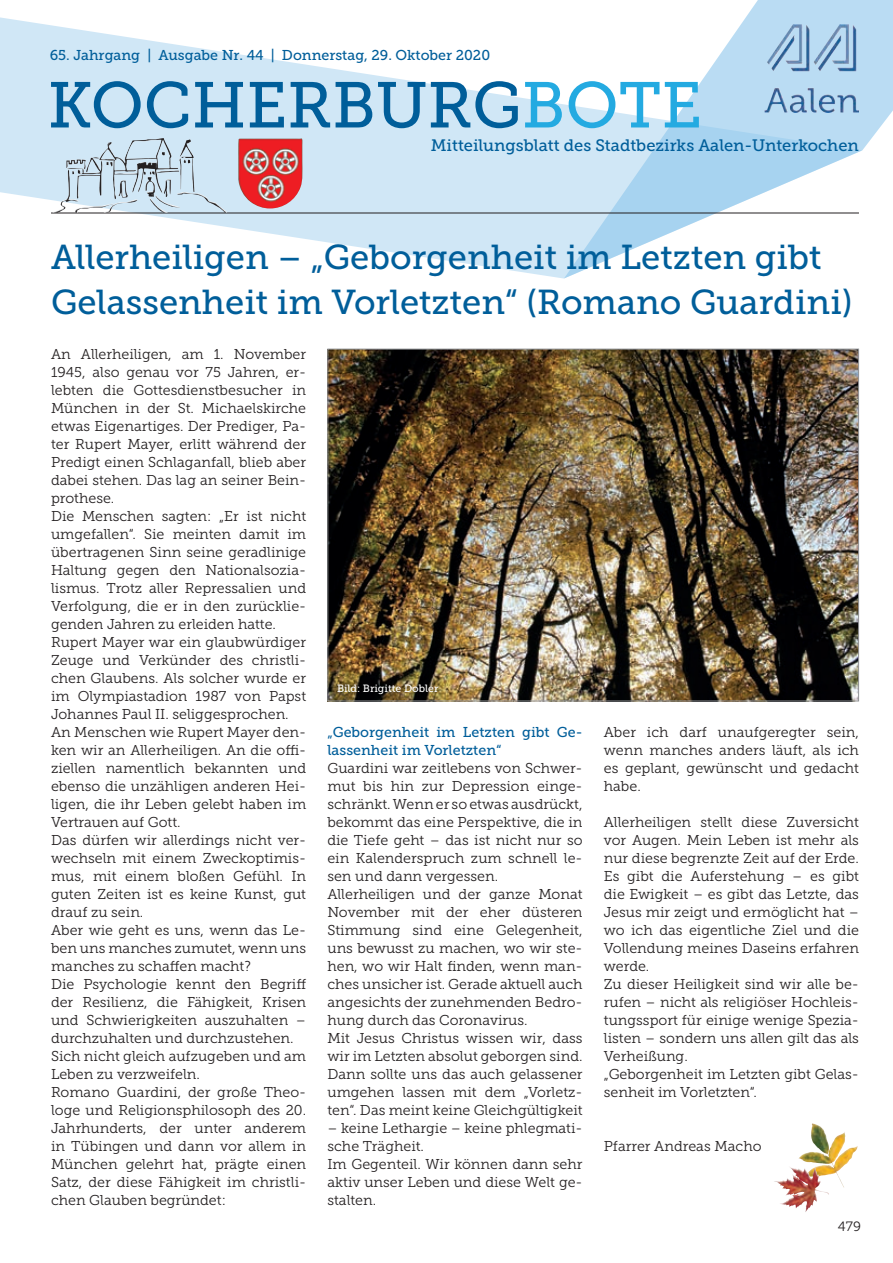
<style>
.page{position:relative;width:893px;height:1263px;background:#fff}
.page>*{position:absolute;margin:0;border:0;box-sizing:border-box;transform-origin:0 0}
.t1{font:64.5px "Museo Slab 500";color:#005e9a}
.t2{font:34.5px/45px "Museo Slab 500";color:#005e9a}
.t3{font:16.5px "Museo Slab 500";color:#005e9a}
.t4{font:14.25px/18px "Museo Slab 300";color:#231f20}
.t5{font:14.25px/18px "Museo Slab 500";color:#005e9a}
.t6{font:13.5px "Museo Slab 300";color:#231f20}
.t7{font:10.5px "Museo Slab 500";color:#fff}
.s1{color:#24aae1}
</style>
<div class="page">
<svg style="left:0;top:17px;width:564px;height:262px;fill:#d0e7f6"></svg>
<svg style="left:564px;top:0;width:329px;height:279px"></svg>
<img style="left:831px;top:24px;width:25px;height:47px">
<hr style="left:51px;top:213px;width:808px;height:1px;background:#231f20">
<img style="left:238px;top:138px;width:65px;height:70px">
<img style="left:99px;top:138px;width:87px;height:61px">
<img style="left:329px;top:351px;width:528px;height:348px">
<img style="left:811px;top:1124px;width:18px;height:33px">
<img style="left:790px;top:1167px;width:25px;height:12px">
<p class="t5" style="left:50px;top:46px;width:442px">65. Jahrgang | Ausgabe Nr. 44 | Donnerstag, 29. Oktober 2020</p>
<h1 class="t1" style="left:48px;top:69px;width:656px">KOCHERBURG<span class="s1">BOTE</span></h1>
<p class="t3" style="left:431px;top:136px;width:430px">Mitteilungsblatt des Stadtbezirks Aalen-Unterkochen</p>
<h2 class="t2" style="left:51px;top:235px;width:803px">Allerheiligen – „Geborgenheit im Letzten gibt<br>Gelassenheit im Vorletzten“ (Romano Guardini)</h2>
<p class="t4" style="left:51px;top:345px;width:257px">An Allerheiligen, am 1. November 1945, also genau vor 75 Jahren, er&shy;lebten die Gottesdienstbesucher in München in der St. Michaelskirche etwas Eigenartiges. Der Prediger, Pa&shy;ter Rupert Mayer, erlitt während der Predigt einen Schlaganfall, blieb aber dabei stehen. Das lag an seiner Bein&shy;prothese.<br>Die Menschen sagten: „Er ist nicht umgefallen“. Sie meinten damit im übertragenen Sinn seine geradlinige Haltung gegen den Nationalsozia&shy;lismus. Trotz aller Repressalien und Verfolgung, die er in den zurücklie&shy;genden Jahren zu erleiden hatte.<br>Rupert Mayer war ein glaubwürdiger Zeuge und Verkünder des christli&shy;chen Glaubens. Als solcher wurde er im Olympiastadion 1987 von Papst Johannes Paul II. seliggesprochen.<br>An Menschen wie Rupert Mayer den&shy;ken wir an Allerheiligen. An die offi&shy;ziellen namentlich bekannten und ebenso die unzähligen anderen Hei&shy;ligen, die ihr Leben gelebt haben im Vertrauen auf Gott.<br>Das dürfen wir allerdings nicht ver&shy;wechseln mit einem Zweckoptimis&shy;mus, mit einem bloßen Gefühl. In guten Zeiten ist es keine Kunst, gut drauf zu sein.<br>Aber wie geht es uns, wenn das Le&shy;ben uns manches zumutet, wenn uns manches zu schaffen macht?<br>Die Psychologie kennt den Begriff der Resilienz, die Fähigkeit, Krisen und Schwierigkeiten auszuhalten – durchzuhalten und durchzustehen.<br>Sich nicht gleich aufzugeben und am Leben zu verzweifeln.<br>Romano Guardini, der große Theo&shy;loge und Religionsphilosoph des 20.<br>Jahrhunderts, der unter anderem in Tübingen und dann vor allem in München gelehrt hat, prägte einen Satz, der diese Fähigkeit im christli&shy;chen Glauben begründet:</p>
<p class="t7" style="left:337px;top:683px;width:103px">Bild: Brigitte Dobler</p>
<p class="t5" style="left:327px;top:723px;width:257px">„Geborgenheit im Letzten gibt Ge&shy;lassenheit im Vorletzten“</p>
<p class="t4" style="left:327px;top:759px;width:257px">Guardini war zeitlebens von Schwer&shy;mut bis hin zur Depression einge&shy;schränkt. Wenn er so etwas ausdrückt, bekommt das eine Perspektive, die in die Tiefe geht – das ist nicht nur so ein Kalenderspruch zum schnell le&shy;sen und dann vergessen.<br>Allerheiligen und der ganze Monat November mit der eher düsteren Stimmung sind eine Gelegenheit, uns bewusst zu machen, wo wir ste&shy;hen, wo wir Halt finden, wenn man&shy;ches unsicher ist. Gerade aktuell auch angesichts der zunehmenden Bedro&shy;hung durch das Coronavirus.<br>Mit Jesus Christus wissen wir, dass wir im Letzten absolut geborgen sind.<br>Dann sollte uns das auch gelassener umgehen lassen mit dem „Vorletz&shy;ten“. Das meint keine Gleichgültigkeit</p>
<p class="t4" style="left:327px;top:1119px;width:257px">– keine Lethargie – keine phlegmati&shy;sche Trägheit.<br>Im Gegenteil. Wir können dann sehr aktiv unser Leben und diese Welt ge&shy;stalten.</p>
<p class="t4" style="left:604px;top:723px;width:257px;text-align:justify">Aber ich darf unaufgeregter sein, wenn manches anders läuft, als ich es geplant, gewünscht und gedacht habe.</p>
<p class="t4" style="left:604px;top:813px;width:257px">Allerheiligen stellt diese Zuversicht vor Augen. Mein Leben ist mehr als nur diese begrenzte Zeit auf der Erde.<br>Es gibt die Auferstehung – es gibt die Ewigkeit – es gibt das Letzte, das<br>Jesus mir zeigt und ermöglicht hat – wo ich das eigentliche Ziel und die<br>Vollendung meines Daseins erfahren werde.<br>Zu dieser Heiligkeit sind wir alle be&shy;rufen – nicht als religiöser Hochleis&shy;tungssport für einige wenige Spezia&shy;listen – sondern uns allen gilt das als<br>Verheißung.<br>„Geborgenheit im Letzten gibt Gelas&shy;senheit im Vorletzten“.</p>
<p class="t4" style="left:604px;top:1137px;width:159px">Pfarrer Andreas Macho</p>
<p class="t6" style="left:838px;top:1218px;width:25px">479</p>
</div>
